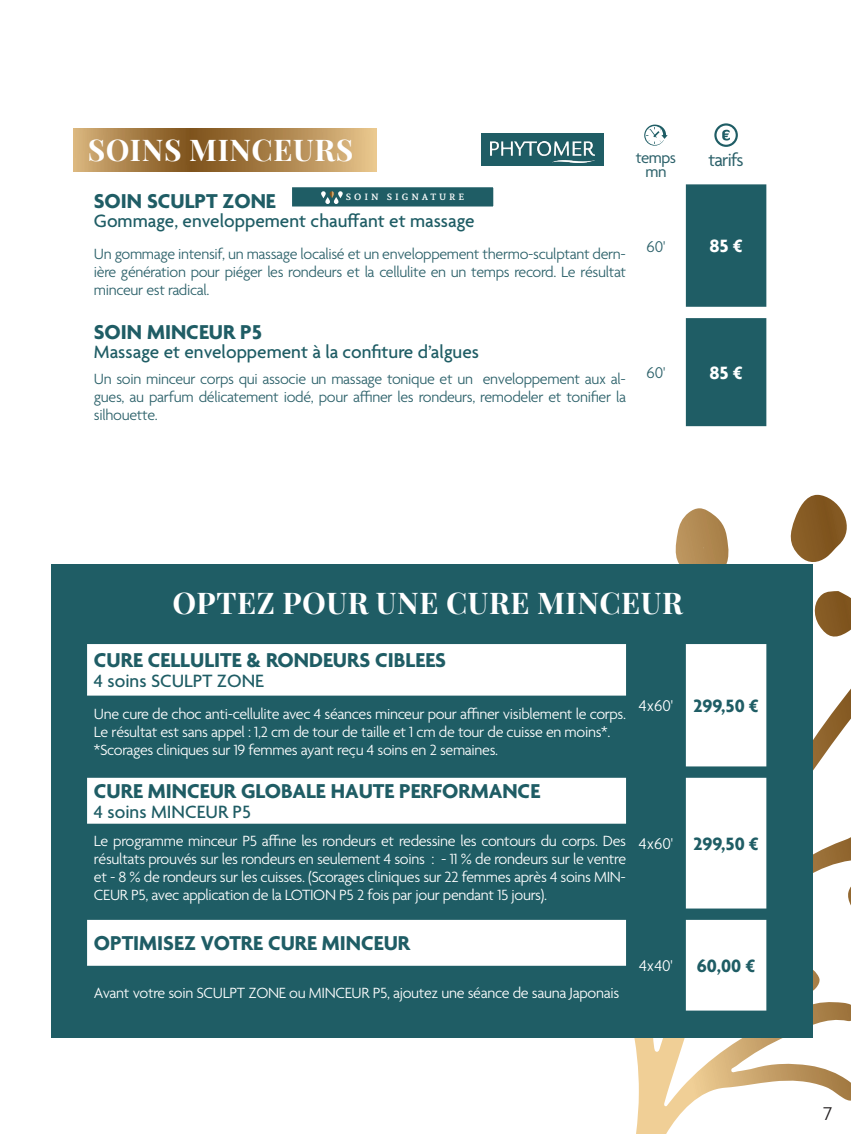
<style>
.page{position:relative;width:851px;height:1134px;background:#fff}
.page>*{position:absolute;margin:0;border:0;box-sizing:border-box;transform-origin:0 0}
.t1{font:700 30px "Playfair Display";letter-spacing:.02em;color:#fff}
.t2{font:700 21.6px "Agenda";color:#1f5d65}
.t3{font:300 20px "Agenda";color:#231f20}
.t4{font:500 19.2px "Agenda";color:#1f5d65}
.t5{font:700 19.2px "Agenda";color:#1f5d65}
.t6{font:19.2px "Agenda";letter-spacing:-.04em;color:#2c616a}
.t7{font:700 19.2px "Agenda";color:#fff}
.t8{font:300 16.8px "Agenda";color:#fff}
.t9{font:16.8px "Agenda";letter-spacing:-.03em;color:#2c616a}
.t10{font:300 16.8px "Agenda";color:#2c616a}
.t11{font:300 16px/18px "Agenda";letter-spacing:-.02em;color:#fff}
.t12{font:300 16px/18px "Agenda";letter-spacing:-.02em;color:#2c616a;text-align:justify}
.t13{font:12px "Andada SC";letter-spacing:.24em;color:#fff}
</style>
<div class="page">
<svg style="left:568px;top:576px;width:282px;height:558px"></svg>
<svg style="left:675px;top:508px;width:54px;height:56px"></svg>
<svg style="left:790px;top:495px;width:57px;height:70px"></svg>
<svg style="left:812px;top:591px;width:38px;height:49px"></svg>
<svg style="left:847px;top:886px;width:3px;height:19px"></svg>
<svg style="left:812px;top:964px;width:8px;height:30px"></svg>
<div style="left:51px;top:564px;width:761px;height:473px;background:#1f5d65"></div>
<svg style="left:74px;top:129px;width:302px;height:42px"></svg>
<div style="left:685px;top:184px;width:81px;height:242px;background:#1f5d65"></div>
<svg style="left:644px;top:124px;width:23px;height:22px"></svg>
<svg style="left:714px;top:123px;width:23px;height:24px"></svg>
<svg style="left:87px;top:644px;width:679px;height:366px"></svg>
<hr style="left:87px;top:695px;width:539px;height:1px;background:#fff">
<hr style="left:87px;top:823px;width:539px;height:1px;background:#fff">
<hr style="left:87px;top:965px;width:539px;height:1px;background:#fff">
<div style="left:481px;top:134px;width:122px;height:32px;background:#1f5d65"></div>
<img style="left:490px;top:142px;width:104px;height:20px">
<div style="left:291px;top:186px;width:203px;height:21px;background:#1f5d65"></div>
<svg style="left:321px;top:191px;width:22px;height:13px"></svg>
<div style="left:290px;top:185px;width:205px;height:23px;border:2px solid #fff"></div>
<p class="t1" style="left:88px;top:126px;width:267px">SOINS MINCEURS</p>
<p class="t2" style="left:94px;top:189px;width:183px">SOIN SCULPT ZONE</p>
<p class="t4" style="left:94px;top:211px;width:382px">Gommage, enveloppement chauffant et massage</p>
<p class="t13" style="left:346px;top:188px;width:120px">soin signature</p>
<p class="t12" style="left:94px;top:246px;width:533px">Un gommage intensif, un massage localisé et un enveloppement thermo-sculptant dern&shy;ière génération pour piéger les rondeurs et la cellulite en un temps record. Le résultat minceur est radical.</p>
<p class="t2" style="left:94px;top:320px;width:169px">SOIN MINCEUR P5</p>
<p class="t4" style="left:94px;top:342px;width:386px">Massage et enveloppement à la confiture d’algues</p>
<p class="t12" style="left:94px;top:371px;width:533px">Un soin minceur corps qui associe un massage tonique et un enveloppement aux al&shy;gues, au parfum délicatement iodé, pour affiner les rondeurs, remodeler et tonifier la silhouette.</p>
<p class="t9" style="left:635px;top:148px;width:42px">temps</p>
<p class="t9" style="left:645px;top:163px;width:23px">mn</p>
<p class="t6" style="left:708px;top:150px;width:37px">tarifs</p>
<p class="t10" style="left:646px;top:237px;width:20px">60'</p>
<p class="t7" style="left:709px;top:236px;width:35px">85 €</p>
<p class="t10" style="left:646px;top:364px;width:20px">60'</p>
<p class="t7" style="left:709px;top:363px;width:35px">85 €</p>
<p class="t1" style="left:172px;top:579px;width:512px">OPTEZ POUR UNE CURE MINCEUR</p>
<p class="t2" style="left:94px;top:649px;width:353px">CURE CELLULITE &amp; RONDEURS CIBLEES</p>
<p class="t4" style="left:94px;top:670px;width:171px">4 soins SCULPT ZONE</p>
<p class="t8" style="left:638px;top:697px;width:36px">4x60'</p>
<p class="t5" style="left:693px;top:696px;width:67px">299,50 €</p>
<p class="t11" style="left:94px;top:706px;width:533px">Une cure de choc anti-cellulite avec 4 séances minceur pour affiner visiblement le corps.<br>Le résultat est sans appel : 1,2 cm de tour de taille et 1 cm de tour de cuisse en moins*.</p>
<p class="t11" style="left:94px;top:742px;width:406px">*Scorages cliniques sur 19 femmes ayant reçu 4 soins en 2 semaines.</p>
<p class="t2" style="left:94px;top:780px;width:447px">CURE MINCEUR GLOBALE HAUTE PERFORMANCE</p>
<p class="t4" style="left:94px;top:801px;width:158px">4 soins MINCEUR P5</p>
<p class="t11" style="left:94px;top:833px;width:533px">Le programme minceur P5 affine les rondeurs et redessine les contours du corps. Des</p>
<p class="t8" style="left:638px;top:835px;width:36px">4x60'</p>
<p class="t5" style="left:693px;top:833px;width:67px">299,50 €</p>
<p class="t11" style="left:94px;top:851px;width:533px;text-align:justify">résultats prouvés sur les rondeurs en seulement 4 soins : - 11 % de rondeurs sur le ventre et - 8 % de rondeurs sur les cuisses. (Scorages cliniques sur 22 femmes après 4 soins MIN-CEUR P5, avec application de la LOTION P5 2 fois par jour pendant 15 jours).</p>
<p class="t2" style="left:94px;top:931px;width:318px">OPTIMISEZ VOTRE CURE MINCEUR</p>
<p class="t8" style="left:639px;top:957px;width:35px">4x40'</p>
<p class="t5" style="left:696px;top:956px;width:60px">60,00 €</p>
<p class="t11" style="left:94px;top:985px;width:526px">Avant votre soin SCULPT ZONE ou MINCEUR P5, ajoutez une séance de sauna Japonais</p>
<p class="t3" style="left:823px;top:1103px;width:10px">7</p>
</div>
